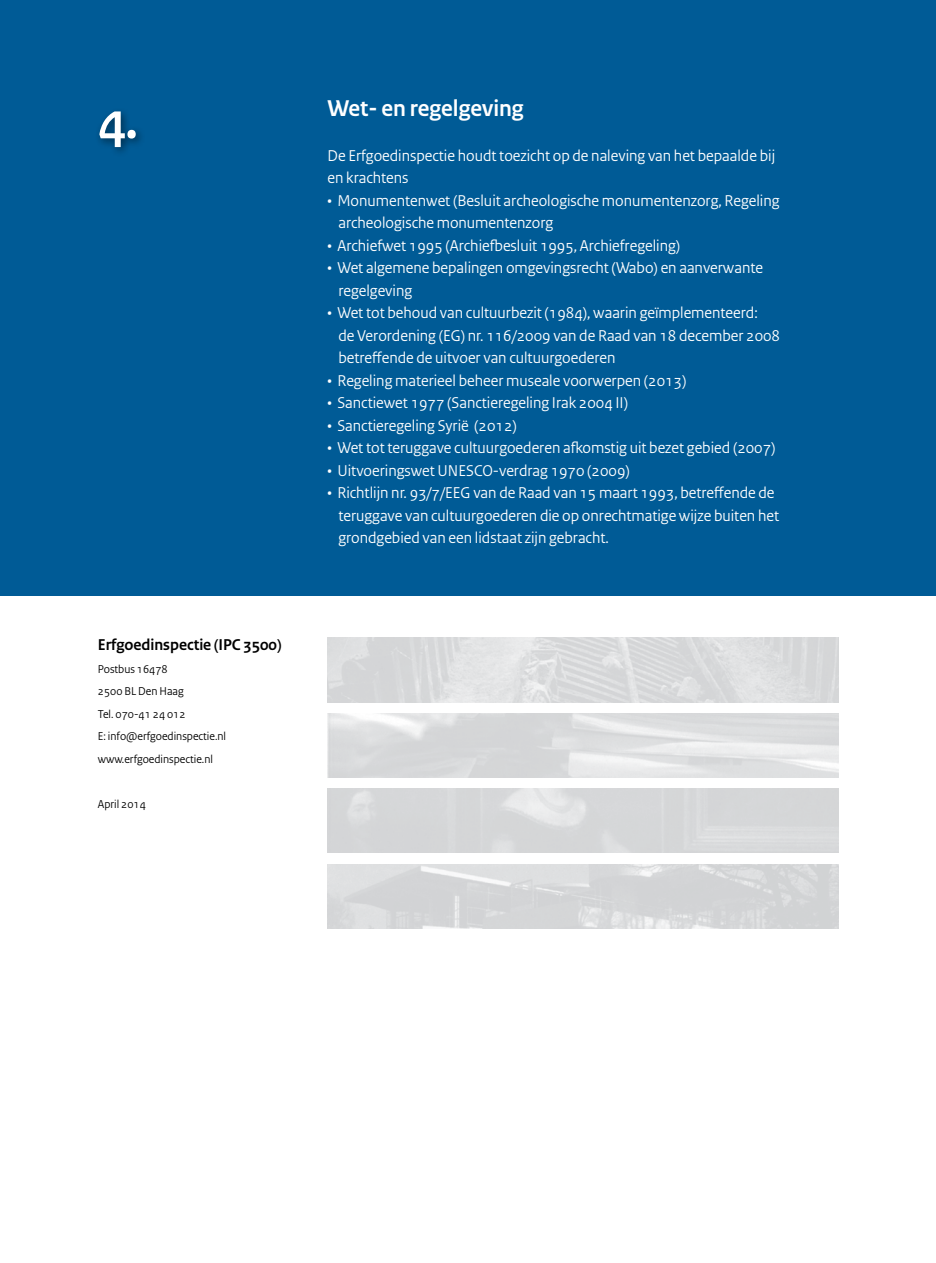
<style>
.page{position:relative;width:936px;height:1263px;background:#fff}
.page>*{position:absolute;margin:0;border:0;box-sizing:border-box;transform-origin:0 0}
.t1{font:700 54px "Rijksoverheid Sans";color:#fff}
.t2{font:700 24px "Rijksoverheid Sans";color:#fff}
.t3{font:16.5px/22.5px "Rijksoverheid Sans";color:#fff}
.t4{font:700 16.5px "Rijksoverheid Sans";color:#000}
.t5{font:12px/22.5px "Rijksoverheid Sans";color:#000}
</style>
<div class="page">
<div style="left:0;top:0;width:935px;height:595px;background:#005b96"></div>
<div style="left:94px;top:107px;width:52px;height:51px;background:#000;opacity:.5"></div>
<img style="left:328px;top:638px;width:510px;height:64px">
<img style="left:327px;top:864px;width:511px;height:64px">
<h1 class="t1" style="left:98px;top:90px;width:41px">4.</h1>
<p class="t4" style="left:98px;top:636px;width:185px">Erfgoedinspectie (IPC 3500)</p>
<p class="t5" style="left:98px;top:658px;width:130px">Postbus 16478<br>2500 BL Den Haag<br>Tel. 070-41 24 012<br>E: info@erfgoedinspectie.nl www.erfgoedinspectie.nl</p>
<p class="t5" style="left:98px;top:793px;width:50px">April 2014</p>
<h2 class="t2" style="left:327px;top:94px;width:198px">Wet- en regelgeving</h2>
<p class="t3" style="left:327px;top:144px;width:449px">De Erfgoedinspectie houdt toezicht op de naleving van het bepaalde bij en krachtens</p>
<p class="t3" style="left:338px;top:189px;width:442px;text-indent:-11px">• Monumentenwet (Besluit archeologische monumentenzorg, Regeling archeologische monumentenzorg</p>
<p class="t3" style="left:327px;top:234px;width:354px">• Archiefwet 1995 (Archiefbesluit 1995, Archiefregeling)</p>
<p class="t3" style="left:338px;top:257px;width:426px;text-indent:-11px">• Wet algemene bepalingen omgevingsrecht (Wabo) en aanverwante regelgeving</p>
<p class="t3" style="left:338px;top:302px;width:443px;text-indent:-11px">• Wet tot behoud van cultuurbezit (1984), waarin geïmplementeerd:<br>de Verordening (EG) nr. 116/2009 van de Raad van 18 december 2008 betreffende de uitvoer van cultuurgoederen</p>
<p class="t3" style="left:327px;top:369px;width:360px">• Regeling materieel beheer museale voorwerpen (2013)</p>
<p class="t3" style="left:327px;top:392px;width:302px">• Sanctiewet 1977 (Sanctieregeling Irak 2004 II)</p>
<p class="t3" style="left:327px;top:414px;width:191px">• Sanctieregeling Syrië (2012)</p>
<p class="t3" style="left:327px;top:437px;width:449px">• Wet tot teruggave cultuurgoederen afkomstig uit bezet gebied (2007)</p>
<p class="t3" style="left:327px;top:459px;width:304px">• Uitvoeringswet UNESCO-verdrag 1970 (2009)</p>
<p class="t3" style="left:338px;top:482px;width:442px;text-indent:-11px">• Richtlijn nr. 93/7/EEG van de Raad van 15 maart 1993, betreffende de teruggave van cultuurgoederen die op onrechtmatige wijze buiten het grondgebied van een lidstaat zijn gebracht.</p>
</div>
